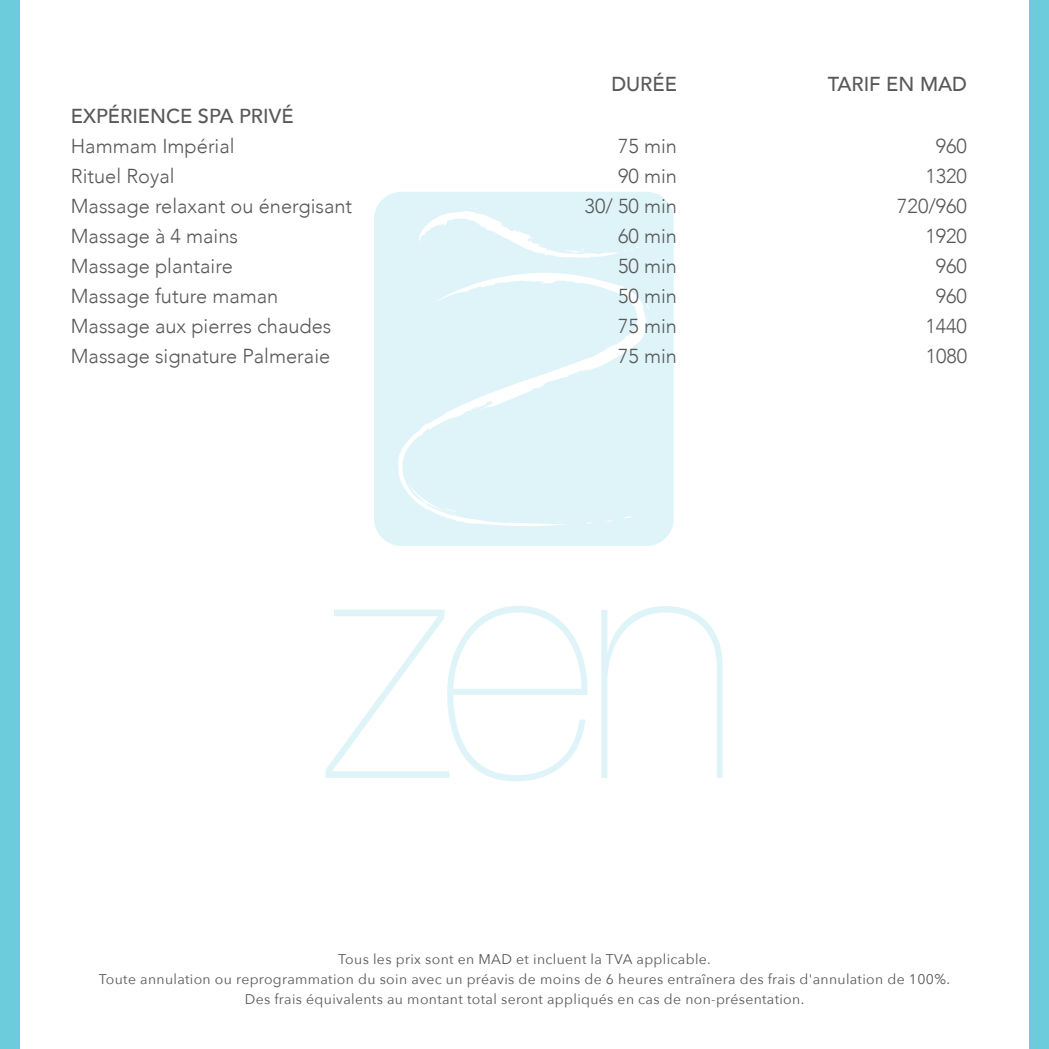
<style>
.page{position:relative;width:1049px;height:1049px;background:#fff}
.page>*{position:absolute;margin:0;border:0;box-sizing:border-box;transform-origin:0 0}
.t1{font:300 20.2px "Avenir";color:#57585a}
.t2{font:500 20.2px "Avenir";color:#57585a}
.t3{font:14px/20px "Avenir Next";letter-spacing:.025em;color:#57585a;text-align:center}
</style>
<div class="page">
<svg style="left:374px;top:192px;width:300px;height:354px;background:#e1f4f9"></svg>
<svg style="left:601px;top:606px;width:122px;height:172px"></svg>
<svg style="left:326px;top:606px;width:262px;height:175px"></svg>
<div style="left:0;top:0;width:19px;height:1049px;background:#6cccdc"></div>
<div style="left:1030px;top:0;width:19px;height:1049px;background:#6cccdc"></div>
<p class="t2" style="left:611px;top:66px;width:67px">DURÉE</p>
<p class="t2" style="left:828px;top:66px;width:141px">TARIF EN MAD</p>
<p class="t2" style="left:71px;top:98px;width:224px">EXPÉRIENCE SPA PRIVÉ</p>
<p class="t1" style="left:71px;top:134px;width:165px">Hammam Impérial</p>
<p class="t1" style="left:618px;top:134px;width:60px">75 min</p>
<p class="t1" style="left:936px;top:134px;width:33px">960</p>
<p class="t1" style="left:71px;top:164px;width:105px">Rituel Royal</p>
<p class="t1" style="left:618px;top:164px;width:60px">90 min</p>
<p class="t1" style="left:925px;top:164px;width:43px">1320</p>
<p class="t1" style="left:71px;top:194px;width:283px">Massage relaxant ou énergisant</p>
<p class="t1" style="left:585px;top:194px;width:94px">30/ 50 min</p>
<p class="t1" style="left:897px;top:194px;width:71px">720/960</p>
<p class="t1" style="left:71px;top:224px;width:169px">Massage à 4 mains</p>
<p class="t1" style="left:618px;top:224px;width:60px">60 min</p>
<p class="t1" style="left:925px;top:224px;width:43px">1920</p>
<p class="t1" style="left:71px;top:254px;width:163px">Massage plantaire</p>
<p class="t1" style="left:618px;top:254px;width:60px">50 min</p>
<p class="t1" style="left:936px;top:254px;width:33px">960</p>
<p class="t1" style="left:71px;top:284px;width:209px">Massage future maman</p>
<p class="t1" style="left:618px;top:284px;width:60px">50 min</p>
<p class="t1" style="left:936px;top:284px;width:33px">960</p>
<p class="t1" style="left:71px;top:314px;width:262px">Massage aux pierres chaudes</p>
<p class="t1" style="left:618px;top:314px;width:60px">75 min</p>
<p class="t1" style="left:925px;top:314px;width:43px">1440</p>
<p class="t1" style="left:71px;top:344px;width:261px">Massage signature Palmeraie</p>
<p class="t1" style="left:618px;top:344px;width:60px">75 min</p>
<p class="t1" style="left:926px;top:344px;width:43px">1080</p>
<p class="t3" style="left:99px;top:948px;width:853px">Tous les prix sont en MAD et incluent la TVA applicable.<br>Toute annulation ou reprogrammation du soin avec un préavis de moins de 6 heures entraînera des frais d'annulation de 100%.<br>Des frais équivalents au montant total seront appliqués en cas de non-présentation.</p>
</div>
